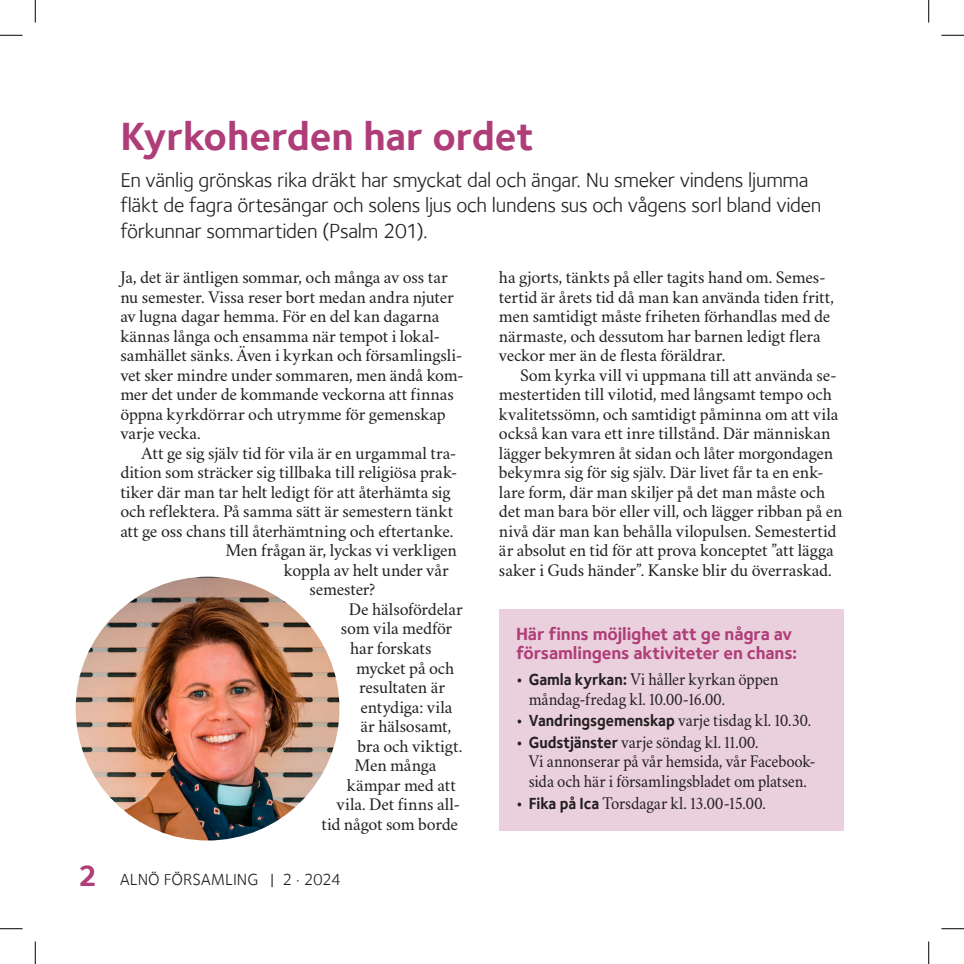
<style>
.page{position:relative;width:964px;height:964px;background:#fff}
.page>*{position:absolute;margin:0;border:0;box-sizing:border-box;transform-origin:0 0}
.t1{font:700 40.5px "Foundry Sterling";letter-spacing:-.005em;color:#af3d78}
.t2{font:21px/25.5px "Foundry Sterling";letter-spacing:-.015em;color:#231f20}
.t3{font:18px/19.5px "Crimson Svk 2.0";letter-spacing:-.01em;color:#231f20}
.t4{font:18px/19.5px "Crimson Svk 2.0";letter-spacing:-.01em;color:#231f20;scale:.93 1}
.t5{font:700 18px/19.5px "Foundry Sterling";letter-spacing:-.01em;color:#af3d78}
.t6{font:16.5px "Foundry Sterling";letter-spacing:.005em;color:#231f20}
.s1{font-weight:700;font-size:30px;color:#af3d78}
.s2{font-family:"Foundry Sterling";font-weight:700;font-size:16.5px}
</style>
<div class="page">
<div style="left:499px;top:609px;width:344px;height:221px;background:#ead0dc"></div>
<img style="left:76px;top:576px;width:263px;height:264px;border-radius:132px">
<svg style="left:0;top:35px;width:22px;height:1px"></svg>
<svg style="left:941px;top:35px;width:22px;height:1px"></svg>
<svg style="left:0;top:928px;width:22px;height:1px"></svg>
<svg style="left:941px;top:928px;width:22px;height:1px"></svg>
<svg style="left:35px;top:0;width:1px;height:22px"></svg>
<svg style="left:35px;top:941px;width:1px;height:22px"></svg>
<svg style="left:928px;top:0;width:1px;height:22px"></svg>
<svg style="left:928px;top:941px;width:1px;height:22px"></svg>
<h1 class="t1" style="left:120px;top:112px;width:415px">Kyrkoherden har ordet</h1>
<p class="t2" style="left:120px;top:166px;width:702px">En vänlig grönskas rika dräkt har smyckat dal och ängar. Nu smeker vindens ljumma fläkt de fagra örtesängar och solens ljus och lundens sus och vågens sorl bland viden förkunnar sommartiden (Psalm 201).</p>
<p class="t3" style="left:120px;top:267px;width:345px">Ja, det är äntligen sommar, och många av oss tar nu semester. Vissa reser bort medan andra njuter av lugna dagar hemma. För en del kan dagarna kännas långa och ensamma när tempot i lokal&shy;samhället sänks. Även i kyrkan och församlingsli&shy;vet sker mindre under sommaren, men ändå kom&shy;mer det under de kommande veckorna att finnas öppna kyrkdörrar och utrymme för gemenskap varje vecka.</p>
<p class="t3" style="left:142px;top:442px;width:316px">Att ge sig själv tid för vila är en urgammal tra-</p>
<p class="t3" style="left:120px;top:462px;width:338px">dition som sträcker sig tillbaka till religiösa prak-</p>
<p class="t3" style="left:120px;top:481px;width:332px">tiker där man tar helt ledigt för att återhämta sig</p>
<p class="t3" style="left:120px;top:501px;width:334px">och reflektera. På samma sätt är semestern tänkt</p>
<p class="t3" style="left:120px;top:520px;width:334px">att ge oss chans till återhämtning och eftertanke.</p>
<p class="t3" style="left:225px;top:540px;width:233px">Men frågan är, lyckas vi verkligen</p>
<p class="t3" style="left:284px;top:559px;width:166px">koppla av helt under vår</p>
<p class="t3" style="left:309px;top:578px;width:67px">semester?</p>
<p class="t3" style="left:349px;top:598px;width:115px">De hälsofördelar</p>
<p class="t3" style="left:341px;top:617px;width:113px">som vila medför</p>
<p class="t3" style="left:350px;top:637px;width:83px">har forskats</p>
<p class="t3" style="left:356px;top:656px;width:100px">mycket på och</p>
<p class="t3" style="left:359px;top:676px;width:88px">resultaten är</p>
<p class="t3" style="left:360px;top:695px;width:93px">entydiga: vila</p>
<p class="t3" style="left:360px;top:715px;width:92px">är hälsosamt,</p>
<p class="t3" style="left:357px;top:734px;width:106px">bra och viktigt.</p>
<p class="t3" style="left:354px;top:754px;width:83px">Men många</p>
<p class="t3" style="left:347px;top:773px;width:110px">kämpar med att</p>
<p class="t3" style="left:336px;top:793px;width:125px">vila. Det finns all-</p>
<p class="t3" style="left:321px;top:812px;width:138px">tid något som borde</p>
<p class="t6" style="left:78px;top:869px;width:264px"><span class="s1">2</span> ALNÖ FÖRSAMLING | 2 · 2024</p>
<p class="t3" style="left:499px;top:266px;width:336px">ha gjorts, tänkts på eller tagits hand om. Semes&shy;tertid är årets tid då man kan använda tiden fritt, men samtidigt måste friheten förhandlas med de närmaste, och dessutom har barnen ledigt flera veckor mer än de flesta föräldrar.</p>
<p class="t3" style="left:499px;top:364px;width:345px;text-indent:21px">Som kyrka vill vi uppmana till att använda se&shy;mestertiden till vilotid, med långsamt tempo och kvalitetssömn, och samtidigt påminna om att vila också kan vara ett inre tillstånd. Där människan lägger bekymren åt sidan och låter morgondagen bekymra sig för sig själv. Där livet får ta en enk&shy;lare form, där man skiljer på det man måste och det man bara bör eller vill, och lägger ribban på en nivå där man kan behålla vilopulsen. Semestertid är absolut en tid för att prova konceptet ”att lägga saker i Guds händer”. Kanske blir du överraskad.</p>
<p class="t5" style="left:516px;top:623px;width:283px">Här finns möjlighet att ge några av församlingens aktiviteter en chans:</p>
<p class="t4" style="left:528px;top:668px;width:270px;text-indent:-13px"><span class="s2">• Gamla kyrkan:</span> Vi håller kyrkan öppen måndag-fredag kl. 10.00-16.00.</p>
<p class="t4" style="left:516px;top:709px;width:319px"><span class="s2">• Vandringsgemenskap</span> varje tisdag kl. 10.30.</p>
<p class="t4" style="left:528px;top:731px;width:310px;text-indent:-13px"><span class="s2">• Gudstjänster</span> varje söndag kl. 11.00.<br>Vi annonserar på vår hemsida, vår Facebook&shy;sida och här i församlingsbladet om platsen.</p>
<p class="t4" style="left:516px;top:791px;width:270px"><span class="s2">• Fika på Ica</span> Torsdagar kl. 13.00-15.00.</p>
</div>
